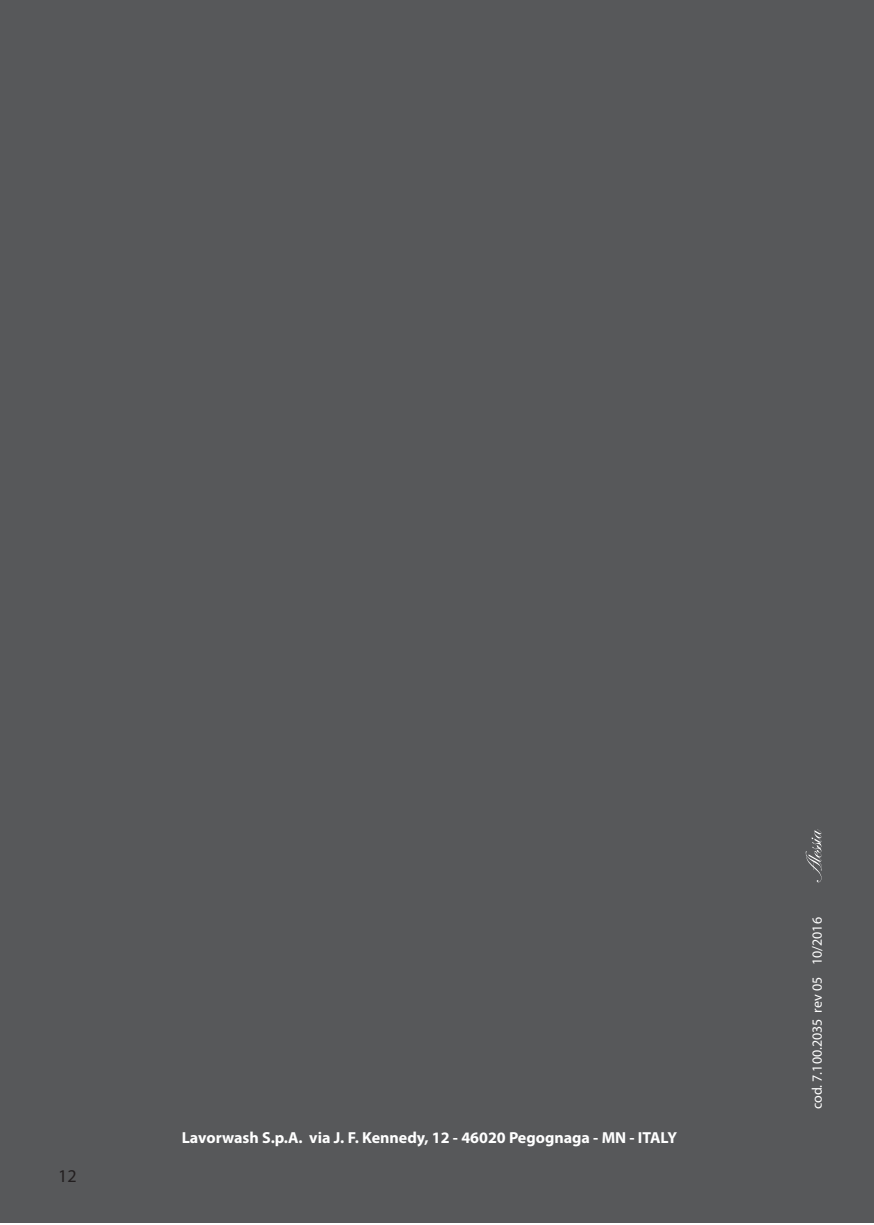
<style>
.page{position:relative;width:874px;height:1225px;background:#fff}
.page>*{position:absolute;margin:0;border:0;box-sizing:border-box;transform-origin:0 0}
.t1{font:18px "Myriad Pro";color:#231f20}
.t2{font:700 16px "Myriad Pro";color:#fff}
.t3{font:14px "Myriad Pro";color:#fff}
</style>
<div class="page">
<div style="left:0;top:0;width:873px;height:1223px;background:#57585a"></div>
<svg style="left:805px;top:829px;width:16px;height:53px"></svg>
<p class="t1" style="left:58px;top:1166px;width:20px">12</p>
<p class="t2" style="left:181px;top:1129px;width:496px">Lavorwash S.p.A. via J. F. Kennedy, 12 - 46020 Pegognaga - MN - ITALY</p>
<p class="t3" style="left:809px;top:1109px;width:193px;rotate:-90deg">cod. 7.100.2035 rev 05 10/2016</p>
</div>
